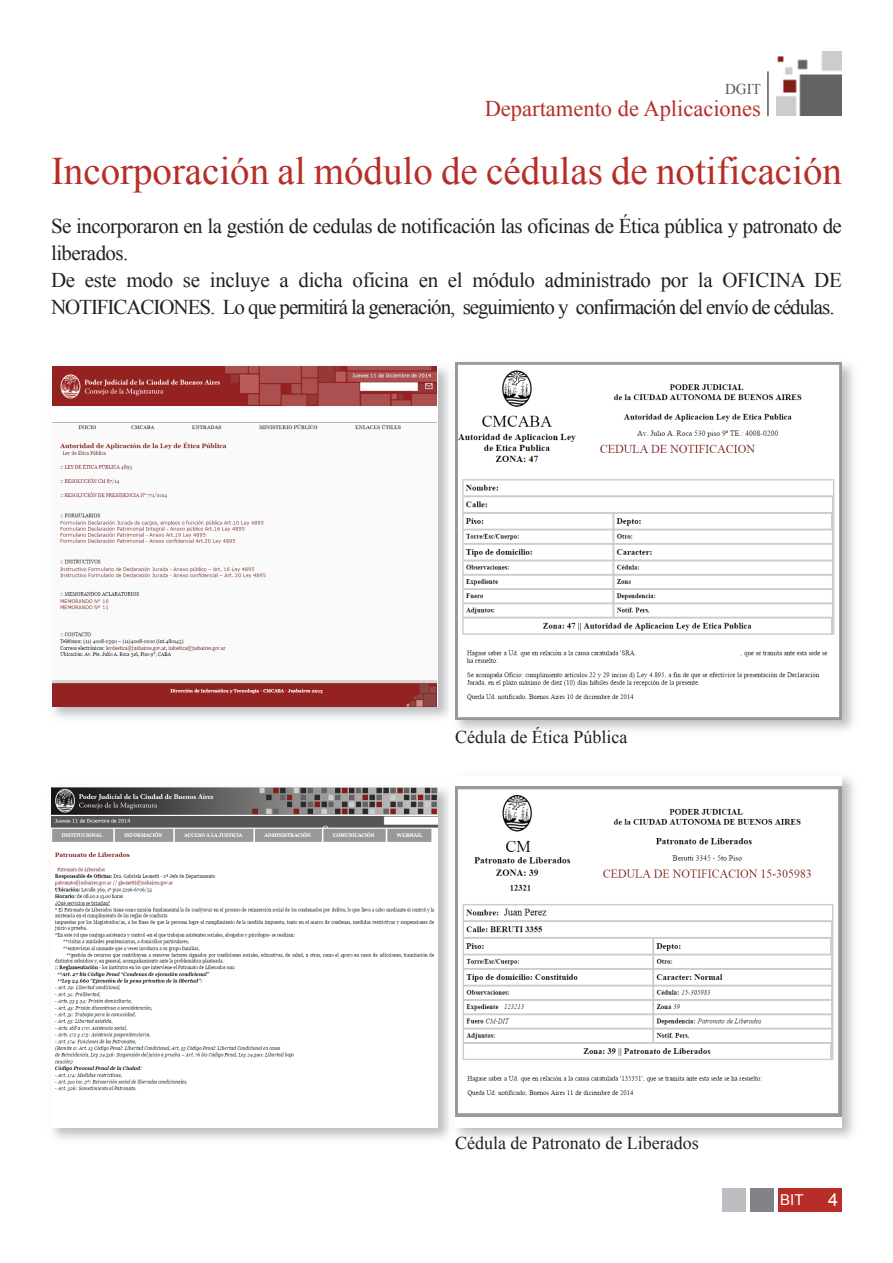
<style>
.page{position:relative;width:893px;height:1263px;background:#fff}
.page>*{position:absolute;margin:0;border:0;box-sizing:border-box;transform-origin:0 0}
.t1{font:39px "Times New Roman";color:#b72e28}
.t2{font:22.5px "Times New Roman";color:#b72e28}
.t3{font:21px/27px "Times New Roman";letter-spacing:-.025em;color:#231f20}
.t4{font:18px "Times New Roman";color:#231f20}
.t5{font:18px "Arial";color:#fff}
.t6{font:15px "Times New Roman";color:#57585a}
.t7{font:15px "Arial";color:#fff}
</style>
<div class="page">
<img style="left:777px;top:51px;width:64px;height:65px">
<hr style="left:767px;top:71px;width:2px;height:45px;background:#57585a">
<div style="left:778px;top:1189px;width:64px;height:23px;background:#b72e28"></div>
<div style="left:722px;top:1189px;width:23px;height:23px;background:#bcbdc0"></div>
<div style="left:750px;top:1189px;width:23px;height:23px;background:#808285"></div>
<img style="left:457px;top:362px;width:384px;height:357px">
<img style="left:52px;top:362px;width:405px;height:364px">
<img style="left:456px;top:362px;width:1px;height:357px">
<img style="left:53px;top:366px;width:383px;height:340px">
<img style="left:457px;top:787px;width:385px;height:329px">
<img style="left:51px;top:786px;width:406px;height:353px">
<svg style="left:455px;top:1116px;width:2px;height:11px"></svg>
<img style="left:455px;top:787px;width:2px;height:329px">
<img style="left:52px;top:788px;width:385px;height:339px">
<p class="t6" style="left:725px;top:81px;width:37px">DGIT</p>
<p class="t2" style="left:485px;top:96px;width:278px">Departamento de Aplicaciones</p>
<h1 class="t1" style="left:51px;top:149px;width:792px">Incorporación al módulo de cédulas de notificación</h1>
<p class="t3" style="left:51px;top:213px;width:792px">Se incorporaron en la gestión de cedulas de notificación las oficinas de Ética pública y patronato de liberados.<br>De este modo se incluye a dicha oficina en el módulo administrado por la OFICINA DE NOTIFICACIONES. Lo que permitirá la generación, seguimiento y confirmación del envío de cédulas.</p>
<p class="t4" style="left:455px;top:727px;width:174px">Cédula de Ética Pública</p>
<p class="t4" style="left:455px;top:1133px;width:245px">Cédula de Patronato de Liberados</p>
<p class="t7" style="left:780px;top:1191px;width:25px">BIT</p>
<p class="t5" style="left:828px;top:1190px;width:12px">4</p>
</div>
